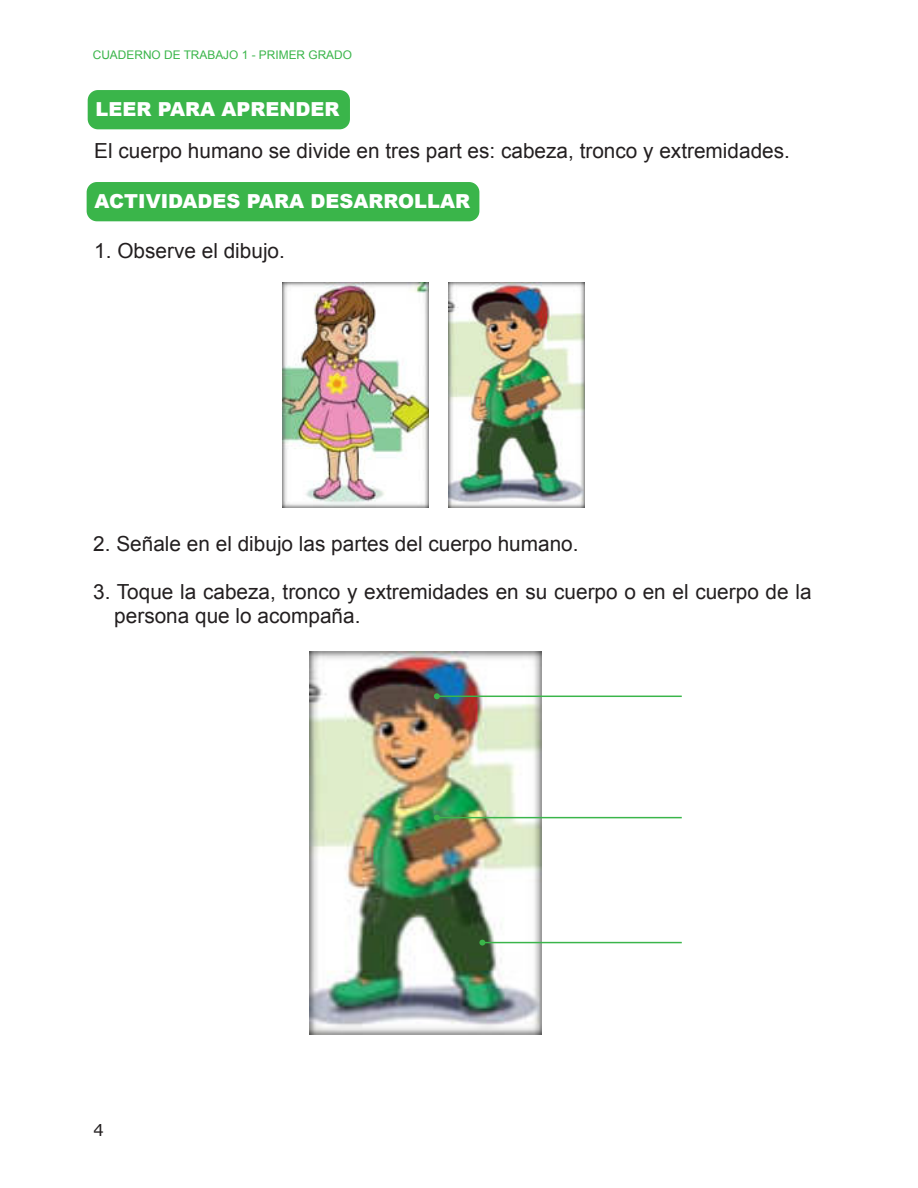
<style>
.page{position:relative;width:918px;height:1188px;background:#fff}
.page>*{position:absolute;margin:0;border:0;box-sizing:border-box;transform-origin:0 0}
.t1{font:20.85px/23.7px "Arial";color:#231f20}
.t2{font:900 19.35px "Arial";color:#fff}
.t3{font:16.35px "Verdana";color:#231f20}
.t4{font:11.85px "Arial";color:#3ab54a}
</style>
<div class="page">
<div style="left:88px;top:90px;width:262px;height:39px;background:#3ab54a;border-radius:10px"></div>
<div style="left:87px;top:182px;width:392px;height:39px;background:#3ab54a;border-radius:10px"></div>
<img style="left:448px;top:282px;width:137px;height:225px">
<img style="left:282px;top:282px;width:147px;height:225px">
<img style="left:309px;top:651px;width:233px;height:383px">
<hr style="left:437px;top:696px;width:245px;height:1px;background:#3ab54a">
<svg style="left:434px;top:693px;width:6px;height:6px"></svg>
<hr style="left:437px;top:817px;width:245px;height:1px;background:#3ab54a">
<svg style="left:434px;top:815px;width:6px;height:6px"></svg>
<hr style="left:482px;top:942px;width:200px;height:1px;background:#3ab54a">
<svg style="left:479px;top:940px;width:6px;height:6px"></svg>
<p class="t4" style="left:93px;top:48px;width:261px">CUADERNO DE TRABAJO 1 - PRIMER GRADO</p>
<p class="t2" style="left:96px;top:98px;width:245px">LEER PARA APRENDER</p>
<p class="t1" style="left:94px;top:141px;width:697px">El cuerpo humano se divide en tres part es: cabeza, tronco y extremidades.</p>
<p class="t2" style="left:95px;top:190px;width:377px">ACTIVIDADES PARA DESARROLLAR</p>
<p class="t1" style="left:94px;top:241px;width:192px">1. Observe el dibujo.</p>
<p class="t1" style="left:93px;top:534px;width:487px">2. Señale en el dibujo las partes del cuerpo humano.</p>
<p class="t1" style="left:114px;top:582px;width:699px;text-indent:-21px">3. Toque la cabeza, tronco y extremidades en su cuerpo o en el cuerpo de la persona que lo acompaña.</p>
<p class="t3" style="left:93px;top:1121px;width:12px">4</p>
</div>
